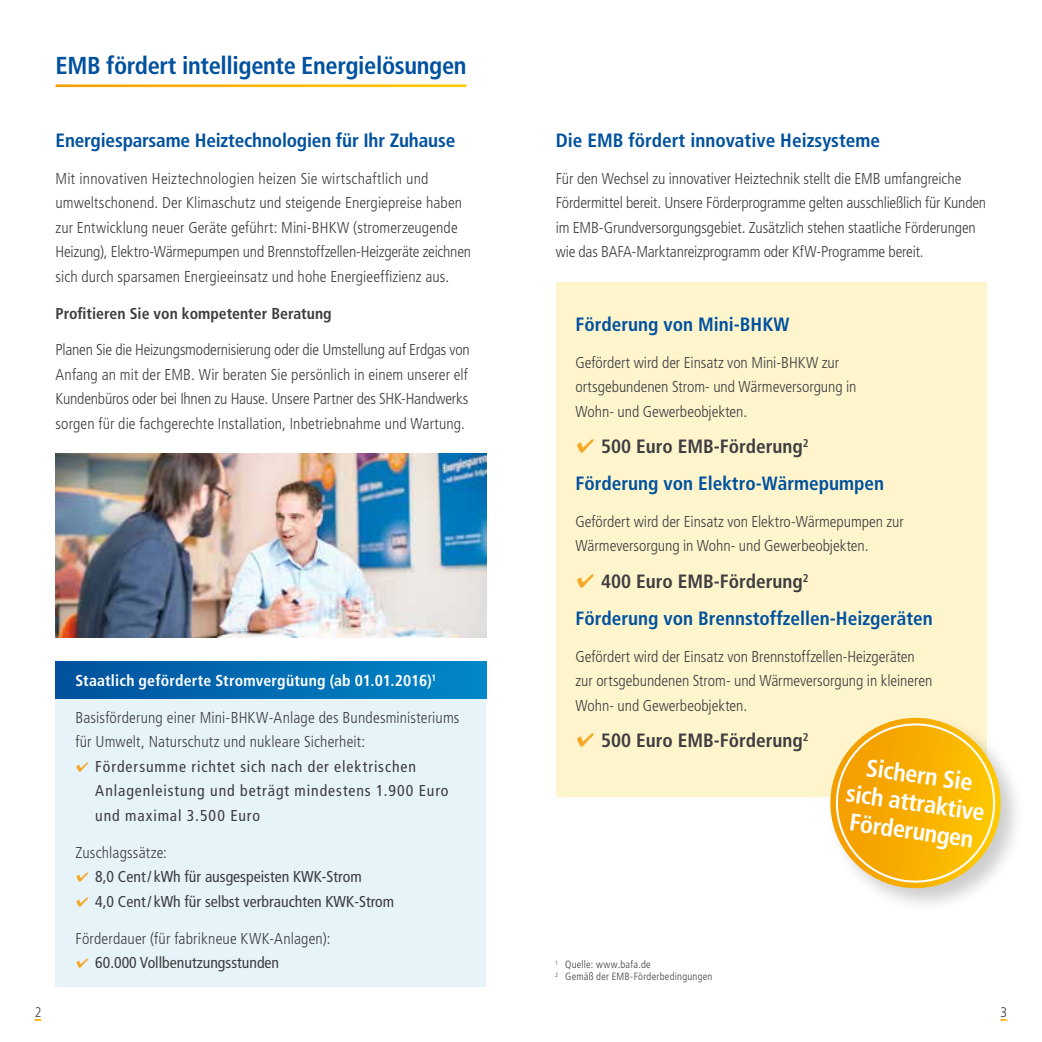
<style>
.page{position:relative;width:1042px;height:1042px;background:#fff}
.page>*{position:absolute;margin:0;border:0;box-sizing:border-box;transform-origin:0 0}
.t1{font:700 condensed 24.5px "Frutiger LT";letter-spacing:-.015em;color:#00519e}
.t2{font:700 condensed 24.5px/28.2px "Frutiger LT";color:#fff;text-align:center}
.t3{font:700 condensed 19.25px/36.8px "Frutiger LT";color:#00519e}
.t4{font:700 condensed 19.25px "Frutiger LT";color:#3e3d40}
.t5{font:300 condensed 15.75px/24.5px "Frutiger LT";color:#3e3d40}
.t6{font:condensed 15.75px/24.5px "Frutiger LT";color:#3e3d40}
.t7{font:condensed 15.75px/24.5px "Frutiger LT";letter-spacing:.06em;color:#3e3d40}
.t8{font:700 condensed 15.75px "Frutiger LT";letter-spacing:.01em;color:#fff}
.t9{font:700 condensed 15.75px "Frutiger LT";color:#3e3d40}
.t10{font:300 condensed 14px "Frutiger LT";color:#3e3d40}
.t11{font:300 condensed 10.5px/12.2px "Frutiger LT";letter-spacing:.025em;color:#3e3d40}
.s1{color:#f6a824}
.s2{font-weight:400}
.s3{font-weight:300}
.s4{color:#3e3d40}
</style>
<div class="page">
<svg style="left:1000px;top:1019px;width:7px;height:2px"></svg>
<svg style="left:35px;top:1019px;width:6px;height:2px"></svg>
<div style="left:56px;top:662px;width:430px;height:324px;background:#e6f3f9"></div>
<img style="left:56px;top:453px;width:430px;height:184px">
<div style="left:56px;top:662px;width:430px;height:36px;background:linear-gradient(to right,#00519d,#0088c9)"></div>
<div style="left:556px;top:282px;width:430px;height:514px;background:#fef5cd"></div>
<div style="left:826px;top:713px;width:200px;height:200px;background:#000;opacity:.2"></div>
<svg style="left:824px;top:717px;width:182px;height:177px"></svg>
<h1 class="t1" style="left:56px;top:50px;width:412px">EMB fördert intelligente Energielösungen</h1>
<p class="t3" style="left:56px;top:122px;width:401px">Energiesparsame Heiztechnologien für Ihr Zuhause</p>
<p class="t5" style="left:56px;top:166px;width:417px">Mit innovativen Heiztechnologien heizen Sie wirtschaftlich und umweltschonend. Der Klimaschutz und steigende Energiepreise haben zur Entwicklung neuer Geräte geführt: Mini-BHKW (stromerzeugende Heizung), Elektro-Wärmepumpen und Brennstoffzellen-Heizgeräte zeichnen sich durch sparsamen Energieeinsatz und hohe Energieeffizienz aus.</p>
<p class="t9" style="left:56px;top:304px;width:277px">Profitieren Sie von kompetenter Beratung</p>
<p class="t5" style="left:56px;top:338px;width:416px;text-align:justify">Planen Sie die Heizungsmodernisierung oder die Umstellung auf Erdgas von Anfang an mit der EMB. Wir beraten Sie persönlich in einem unserer elf Kundenbüros oder bei Ihnen zu Hause. Unsere Partner des SHK-Handwerks sorgen für die fachgerechte Installation, Inbetriebnahme und Wartung.</p>
<p class="t8" style="left:75px;top:671px;width:362px">Staatlich geförderte Stromvergütung (ab 01.01.2016)<sup>1</sup></p>
<p class="t5" style="left:75px;top:705px;width:386px">Basisförderung einer Mini-BHKW-Anlage des Bundesministeriums für Umwelt, Naturschutz und nukleare Sicherheit:<br><span class="s1">◊</span> <span class="s2">Fördersumme richtet sich nach der elektrischen</span></p>
<p class="t7" style="left:95px;top:779px;width:355px">Anlagenleistung und beträgt mindestens 1.900 Euro und maximal 3.500 Euro</p>
<p class="t6" style="left:75px;top:840px;width:320px"><span class="s3">Zuschlagssätze:<br></span><span class="s1">◊</span> 8,0 Cent/ kWh für ausgespeisten KWK-Strom<br><span class="s1">◊</span> 4,0 Cent/ kWh für selbst verbrauchten KWK-Strom</p>
<p class="t5" style="left:75px;top:926px;width:257px">Förderdauer (für fabrikneue KWK-Anlagen): <span class="s1">◊</span> <span class="s2">60.000 Vollbenutzungsstunden</span></p>
<p class="t3" style="left:556px;top:122px;width:326px">Die EMB fördert innovative Heizsysteme</p>
<p class="t5" style="left:556px;top:166px;width:432px">Für den Wechsel zu innovativer Heiztechnik stellt die EMB umfangreiche Fördermittel bereit. Unsere Förderprogramme gelten ausschließlich für Kunden im EMB-Grundversorgungsgebiet. Zusätzlich stehen staatliche Förderungen wie das BAFA-Marktanreizprogramm oder KfW-Programme bereit.</p>
<p class="t3" style="left:575px;top:306px;width:215px">Förderung von Mini-BHKW</p>
<p class="t5" style="left:575px;top:350px;width:282px">Gefördert wird der Einsatz von Mini-BHKW zur ortsgebundenen Strom- und Wärmeversorgung in<br>Wohn- und Gewerbeobjekten.</p>
<p class="t3" style="left:575px;top:428px;width:310px"><span class="s1">◊</span> <span class="s4">500 Euro EMB-Förderung</span><sup>2<br></sup>Förderung von Elektro-Wärmepumpen</p>
<p class="t5" style="left:575px;top:509px;width:330px">Gefördert wird der Einsatz von Elektro-Wärmepumpen zur<br>Wärmeversorgung in Wohn- und Gewerbeobjekten.</p>
<p class="t3" style="left:575px;top:563px;width:359px"><span class="s1">◊</span> <span class="s4">400 Euro EMB-Förderung</span><sup>2<br></sup>Förderung von Brennstoffzellen-Heizgeräten</p>
<p class="t5" style="left:575px;top:644px;width:358px">Gefördert wird der Einsatz von Brennstoffzellen-Heizgeräten zur ortsgebundenen Strom- und Wärmeversorgung in kleineren<br>Wohn- und Gewerbeobjekten.</p>
<p class="t4" style="left:575px;top:729px;width:234px"><span class="s1">◊</span> 500 Euro EMB-Förderung<sup>2</sup></p>
<p class="t11" style="left:555px;top:958px;width:159px"><sup>1</sup> Quelle: www.bafa.de<br><sup>2</sup> Gemäß der EMB-Förderbedingungen</p>
<h1 class="t2" style="left:852px;top:751px;width:141px;rotate:8deg">Sichern Sie sich attraktive<br>Förderungen</h1>
<p class="t10" style="left:35px;top:1004px;width:8px">2</p>
<p class="t10" style="left:1000px;top:1004px;width:8px">3</p>
</div>
